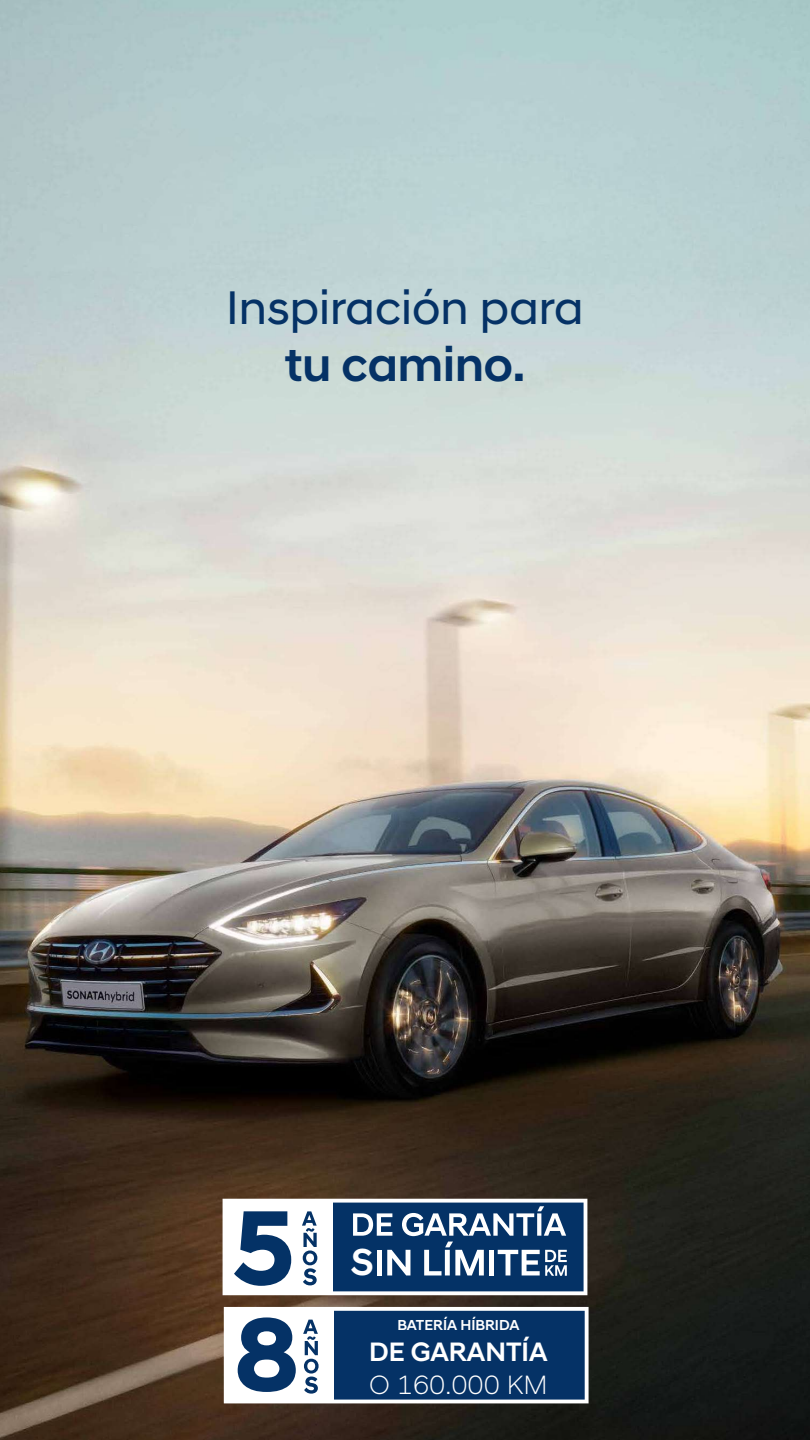
<style>
.page{position:relative;width:810px;height:1440px;background:#fff}
.page>*{position:absolute;margin:0;border:0;box-sizing:border-box;transform-origin:0 0}
.t1{font:700 104.93px "Hyundai Sans Head Office";color:#053266}
.t2{font:48px "Hyundai Sans Head Office";color:#053266}
.t3{font:500 48px "Hyundai Sans Head Office";color:#053266}
.t4{font:500 38.17px "Hyundai Sans Head Office";color:#fff}
.t5{font:500 27.08px "Hyundai Sans Head Office";color:#fff}
.t6{font:300 27px "Hyundai Sans Head Office";color:#fff}
.t7{font:500 14.77px "Hyundai Sans Head Office";color:#fff}
</style>
<div class="page">
<img style="left:0;top:0;width:810px;height:1440px">
<svg style="left:223px;top:1199px;width:364px;height:96px"></svg>
<svg style="left:224px;top:1307px;width:365px;height:96px"></svg>
<p class="t2" style="left:226px;top:279px;width:359px">Inspiración para</p>
<p class="t3" style="left:285px;top:336px;width:242px">tu camino.</p>
<h1 class="t1" style="left:235px;top:1292px;width:64px">8</h1>
<p class="t4" style="left:351px;top:1240px;width:24px">S</p>
<p class="t7" style="left:397px;top:1316px;width:124px">BATERÍA HÍBRIDA</p>
<p class="t5" style="left:369px;top:1336px;width:180px">DE GARANTÍA</p>
<p class="t6" style="left:369px;top:1368px;width:180px">O 160.000 KM</p>
</div>
